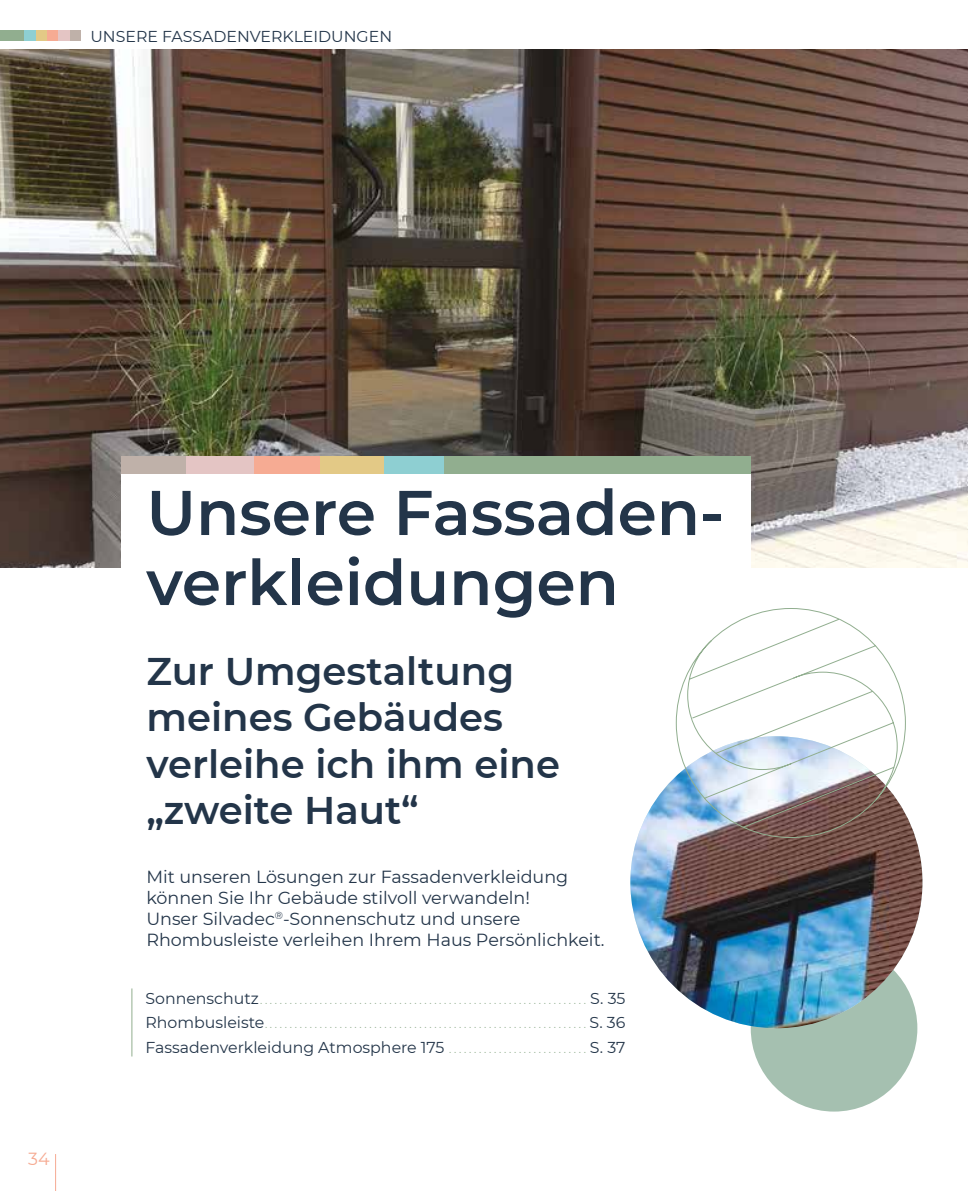
<style>
.page{position:relative;width:968px;height:1191px;background:#fff}
.page>*{position:absolute;margin:0;border:0;box-sizing:border-box;transform-origin:0 0}
.t1{font:600 63px/70px "Montserrat";color:#233549}
.t2{font:600 38.5px/46.2px "Montserrat";color:#233549}
.t3{font:17.5px/21px "Montserrat";color:#233549}
.t4{font:17.5px "Montserrat";color:#f6ab93}
.t5{font:15.75px "Montserrat";color:#233549}
.t6{font:10.5px "Montserrat";color:#91ae8f}
.s1{font-size:15.75px;color:#233549}
.s2{font-size:10.5px;color:#91ae8f}
</style>
<div class="page">
<div style="left:750px;top:945px;width:167px;height:166px;background:#a5c0b0;border-radius:50%"></div>
<hr style="left:55px;top:1154px;width:1px;height:37px;background:#f6ab93">
<div style="left:69px;top:30px;width:12px;height:11px;background:#bfb1a9"></div>
<div style="left:58px;top:30px;width:11px;height:11px;background:#e4c5c4"></div>
<div style="left:47px;top:30px;width:11px;height:11px;background:#f6ab93"></div>
<div style="left:35px;top:30px;width:12px;height:11px;background:#e3c986"></div>
<div style="left:24px;top:30px;width:11px;height:11px;background:#8ecfd2"></div>
<div style="left:0;top:30px;width:24px;height:11px;background:#91ae8f"></div>
<img style="left:0;top:50px;width:967px;height:517px">
<img style="left:630px;top:736px;width:292px;height:292px;border-radius:146px">
<hr style="left:131px;top:988px;width:1px;height:68px;background:#91ae8f">
<div style="left:121px;top:474px;width:629px;height:156px;background:#fff"></div>
<div style="left:121px;top:456px;width:65px;height:18px;background:#bfb1a9"></div>
<div style="left:186px;top:456px;width:68px;height:18px;background:#e4c5c4"></div>
<div style="left:254px;top:456px;width:66px;height:18px;background:#f6ab93"></div>
<div style="left:320px;top:456px;width:64px;height:18px;background:#e3c986"></div>
<div style="left:384px;top:456px;width:60px;height:18px;background:#8ecfd2"></div>
<div style="left:444px;top:456px;width:306px;height:18px;background:#91ae8f"></div>
<svg style="left:675px;top:608px;width:231px;height:230px"></svg>
<h3 class="t5" style="left:90px;top:25px;width:303px">UNSERE FASSADENVERKLEIDUNGEN</h3>
<h3 class="t4" style="left:28px;top:1146px;width:23px">34</h3>
<h1 class="t1" style="left:146px;top:475px;width:579px">Unsere Fassaden&shy;verkleidungen</h1>
<h2 class="t2" style="left:146px;top:647px;width:415px">Zur Umgestaltung meines Gebäudes verleihe ich ihm eine „zweite Haut“</h2>
<h3 class="t3" style="left:146px;top:865px;width:458px">Mit unseren Lösungen zur Fassadenverkleidung können Sie Ihr Gebäude stilvoll verwandeln!<br>Unser Silvadec<sup>®</sup>-Sonnenschutz und unsere Rhombusleiste verleihen Ihrem Haus Persönlichkeit.</h3>
<p class="t6" style="left:145px;top:992px;width:481px"><span class="s1">Sonnenschutz</span> . . . . . . . . . . . . . . . . . . . . . . . . . . . . . . . . . . . . . . . . . . . . . . . . . . . . . . . . . . . . . . . . . . <span class="s1">S. 35</span></p>
<p class="t6" style="left:145px;top:1017px;width:481px"><span class="s1">Rhombusleiste</span> . . . . . . . . . . . . . . . . . . . . . . . . . . . . . . . . . . . . . . . . . . . . . . . . . . . . . . . . . . . . . . . . . <span class="s1">S. 36</span></p>
<h3 class="t5" style="left:145px;top:1036px;width:481px">Fassadenverkleidung Atmosphere 175 <span class="s2">. . . . . . . . . . . . . . . . . . . . . . . . . . . .</span> S. 37</h3>
</div>
